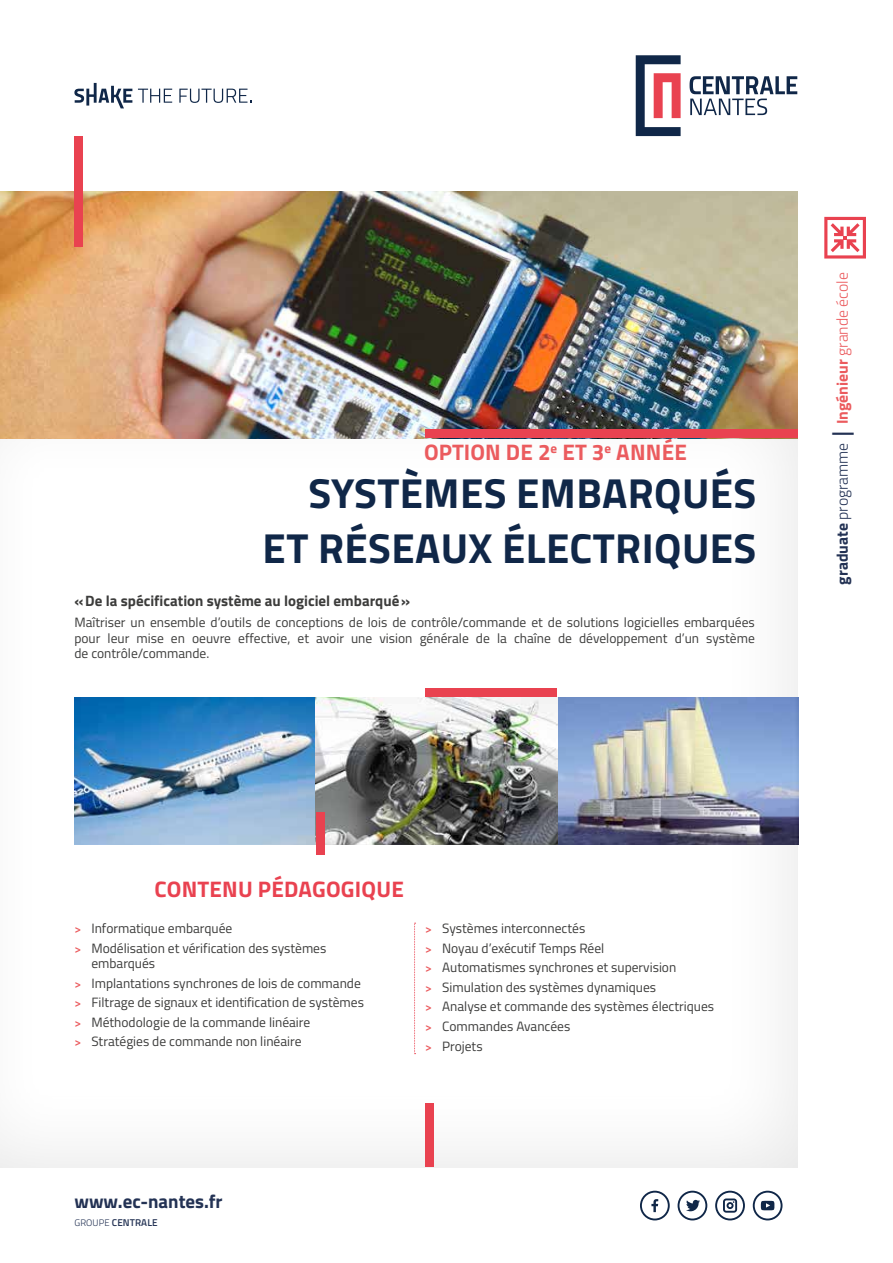
<style>
.page{position:relative;width:893px;height:1263px;background:#fff}
.page>*{position:absolute;margin:0;border:0;box-sizing:border-box;transform-origin:0 0}
.t1{font:700 42px/55.3px "Titillium";letter-spacing:.01em;color:#102748;text-align:right}
.t2{font:700 22.5px "Titillium";letter-spacing:.01em;color:#eb5b5e}
.t3{font:700 22.5px "Titillium";letter-spacing:.01em;color:#e94250}
.t4{font:700 18.9px "Titillium";color:#233254}
.t5{font:300 15.75px "Titillium";color:#eb5b5e}
.t6{font:700 15px "Titillium";color:#3c3c3b}
.t7{font:13.5px/19.6px "Titillium";color:#3c3c3b}
.t8{font:600 9.9px "Titillium";letter-spacing:.01em;color:#233254}
.s1{font-weight:700;color:#233254}
.s2{color:#233254}
.s3{font-weight:700;font-size:31.5px;color:#233254}
.s4{font-weight:700}
.s5{font-weight:600;font-size:12px;color:#eb5b5e}
.s6{font-weight:300;font-size:9.45px}
</style>
<div class="page">
<img style="left:74px;top:697px;width:725px;height:148px">
<img style="left:0;top:191px;width:797px;height:247px">
<div style="left:425px;top:688px;width:131px;height:9px;background:#e94250"></div>
<div style="left:425px;top:429px;width:372px;height:9px;background:#e94250"></div>
<div style="left:425px;top:1103px;width:9px;height:64px;background:#e94250"></div>
<div style="left:316px;top:812px;width:9px;height:43px;background:#e94250"></div>
<svg style="left:690px;top:76px;width:107px;height:39px"></svg>
<svg style="left:636px;top:55px;width:45px;height:81px"></svg>
<svg style="left:640px;top:1191px;width:30px;height:29px"></svg>
<svg style="left:678px;top:1191px;width:29px;height:29px"></svg>
<svg style="left:715px;top:1191px;width:30px;height:29px"></svg>
<svg style="left:753px;top:1191px;width:29px;height:29px"></svg>
<svg style="left:138px;top:89px;width:34px;height:14px"></svg>
<svg style="left:179px;top:89px;width:72px;height:14px"></svg>
<svg style="left:74px;top:83px;width:58px;height:25px"></svg>
<svg style="left:414px;top:923px;width:2px;height:131px"></svg>
<div style="left:74px;top:136px;width:9px;height:111px;background:#e94250"></div>
<svg style="left:824px;top:217px;width:42px;height:42px"></svg>
<h2 class="t2" style="left:424px;top:435px;width:264px">OPTION DE 2<sup>e</sup> ET 3<sup>e</sup> ANNÉE</h2>
<h1 class="t1" style="left:263px;top:463px;width:495px">SYSTÈMES EMBARQUÉS<br>ET RÉSEAUX ÉLECTRIQUES</h1>
<p class="t6" style="left:74px;top:589px;width:337px">«De la spécification système au logiciel embarqué»</p>
<p class="t7" style="left:74px;top:614px;width:682px;line-height:15.5px;text-align:justify">Maîtriser un ensemble d’outils de conceptions de lois de contrôle/commande et de solutions logicielles embarquées pour leur mise en oeuvre effective, et avoir une vision générale de la chaîne de développement d’un système de contrôle/commande.</p>
<p class="t5" style="left:831px;top:585px;width:314px;rotate:-90deg"><span class="s1">graduate</span> <span class="s2">programme</span> <span class="s3">I</span> <span class="s4">Ingénieur</span> grande école</p>
<h2 class="t3" style="left:154px;top:872px;width:251px">CONTENU PÉDAGOGIQUE</h2>
<p class="t7" style="left:74px;top:918px;width:253px"><span class="s5">&gt;</span> Informatique embarquée<br><span class="s5">&gt;</span> Modélisation et vérification des systèmes</p>
<p class="t7" style="left:74px;top:953px;width:291px;text-indent:17px">embarqués<br><span class="s5">&gt;</span> Implantations synchrones de lois de commande <span class="s5">&gt;</span> Filtrage de signaux et identification de systèmes <span class="s5">&gt;</span> Méthodologie de la commande linéaire<br><span class="s5">&gt;</span> Stratégies de commande non linéaire</p>
<p class="t7" style="left:425px;top:918px;width:290px"><span class="s5">&gt;</span> Systèmes interconnectés<br><span class="s5">&gt;</span> Noyau d’exécutif Temps Réel<br><span class="s5">&gt;</span> Automatismes synchrones et supervision<br><span class="s5">&gt;</span> Simulation des systèmes dynamiques<br><span class="s5">&gt;</span> Analyse et commande des systèmes électriques <span class="s5">&gt;</span> Commandes Avancées<br><span class="s5">&gt;</span> Projets</p>
<h3 class="t4" style="left:74px;top:1187px;width:150px">www.ec-nantes.fr</h3>
<p class="t8" style="left:74px;top:1215px;width:85px"><span class="s6">GROUPE</span> CENTRALE</p>
</div>
